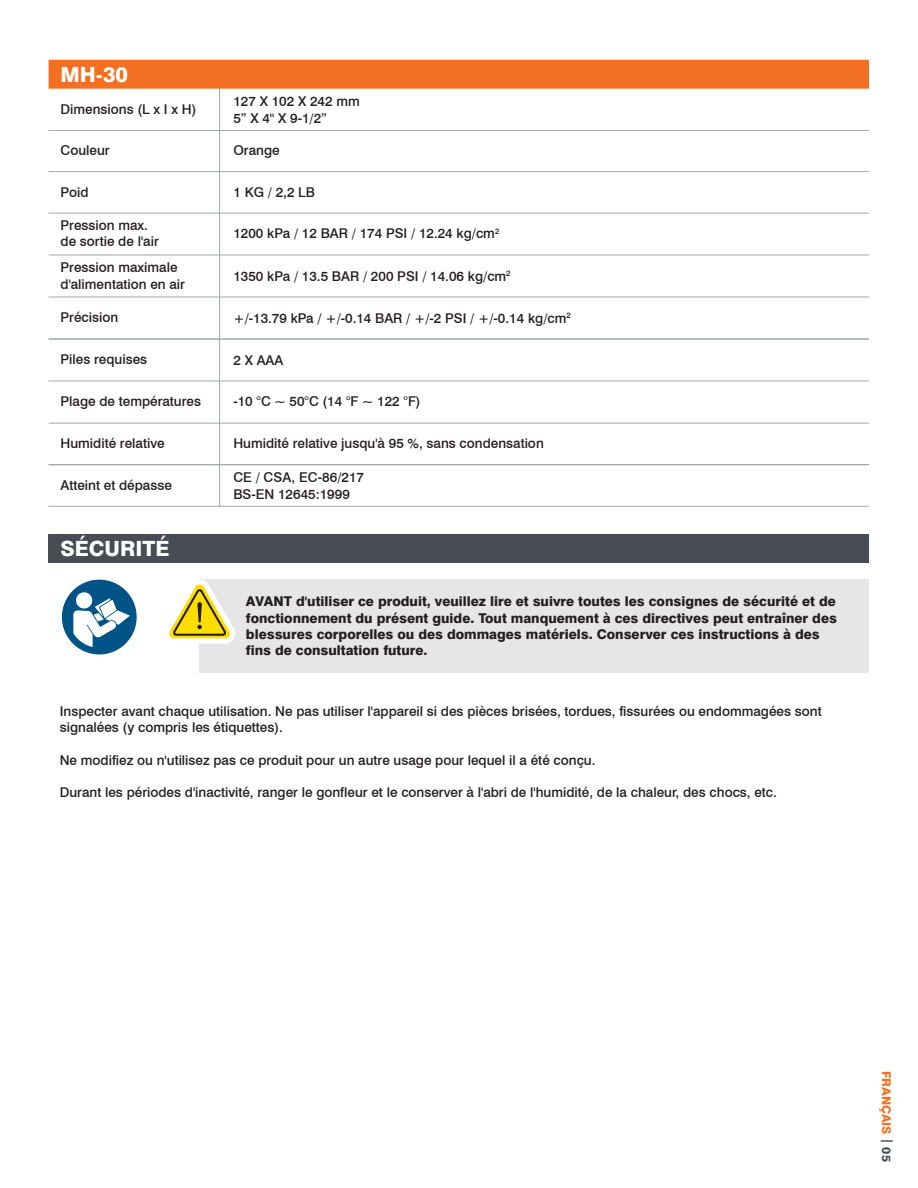
<style>
.page{position:relative;width:918px;height:1188px;background:#fff}
.page>*{position:absolute;margin:0;border:0;box-sizing:border-box;transform-origin:0 0}
.t1{font:800 21px "Swiss 721 BT";color:#fff}
.t2{font:500 13.5px/16.2px "Swiss 721 BT";color:#231f20}
.t3{font:800 13.5px/16.2px "Swiss 721 BT";color:#231f20}
.t4{font:800 12px "Swiss 721 BT";color:#f36f21}
.s1{color:#474c55}
</style>
<div class="page">
<hr style="left:219px;top:75px;width:1px;height:431px;background:#a3a7a9">
<hr style="left:49px;top:130px;width:820px;height:1px;background:#a3a7a9">
<hr style="left:49px;top:171px;width:820px;height:1px;background:#a3a7a9">
<hr style="left:49px;top:213px;width:820px;height:1px;background:#a3a7a9">
<hr style="left:49px;top:255px;width:820px;height:1px;background:#a3a7a9">
<hr style="left:49px;top:297px;width:820px;height:1px;background:#a3a7a9">
<hr style="left:49px;top:339px;width:820px;height:1px;background:#a3a7a9">
<hr style="left:49px;top:381px;width:820px;height:1px;background:#a3a7a9">
<hr style="left:49px;top:423px;width:820px;height:1px;background:#a3a7a9">
<hr style="left:49px;top:464px;width:820px;height:1px;background:#a3a7a9">
<hr style="left:49px;top:506px;width:820px;height:1px;background:#a3a7a9">
<div style="left:49px;top:60px;width:820px;height:29px;background:#f36f21"></div>
<div style="left:200px;top:580px;width:669px;height:93px;background:#e6e6e7"></div>
<div style="left:49px;top:534px;width:426px;height:29px;background:#474c55"></div>
<div style="left:475px;top:534px;width:394px;height:29px;background:#474c55"></div>
<svg style="left:62px;top:580px;width:75px;height:74px"></svg>
<svg style="left:169px;top:579px;width:77px;height:70px"></svg>
<h1 class="t1" style="left:61px;top:62px;width:69px">MH-30</h1>
<p class="t2" style="left:233px;top:93px;width:128px">127 X 102 X 242 mm<br>5” X 4'' X 9-1/2”</p>
<p class="t2" style="left:233px;top:142px;width:48px">Orange</p>
<p class="t2" style="left:233px;top:184px;width:83px">1 KG / 2,2 LB</p>
<p class="t2" style="left:233px;top:225px;width:267px">1200 kPa / 12 BAR / 174 PSI / 12.24 kg/cm<sup>2</sup></p>
<p class="t2" style="left:233px;top:268px;width:279px">1350 kPa / 13.5 BAR / 200 PSI / 14.06 kg/cm<sup>2</sup></p>
<p class="t2" style="left:233px;top:309px;width:339px">+/-13.79 kPa / +/-0.14 BAR / +/-2 PSI / +/-0.14 kg/cm<sup>2</sup></p>
<p class="t2" style="left:233px;top:351px;width:51px">2 X AAA</p>
<p class="t2" style="left:233px;top:393px;width:189px">-10 °C ~ 50°C (14 °F ~ 122 °F)</p>
<p class="t2" style="left:233px;top:435px;width:312px">Humidité relative jusqu'à 95 %, sans condensation</p>
<p class="t2" style="left:61px;top:101px;width:137px">Dimensions (L x I x H)</p>
<p class="t2" style="left:61px;top:142px;width:51px">Couleur</p>
<p class="t2" style="left:61px;top:184px;width:29px">Poid</p>
<p class="t2" style="left:61px;top:217px;width:100px">Pression max. de sortie de l'air</p>
<p class="t2" style="left:61px;top:259px;width:126px">Pression maximale d'alimentation en air</p>
<p class="t2" style="left:61px;top:309px;width:59px">Précision</p>
<p class="t2" style="left:61px;top:351px;width:88px">Piles requises</p>
<p class="t2" style="left:61px;top:393px;width:142px">Plage de températures</p>
<p class="t2" style="left:61px;top:435px;width:106px">Humidité relative</p>
<p class="t2" style="left:61px;top:477px;width:113px">Atteint et dépasse</p>
<p class="t2" style="left:233px;top:469px;width:132px">CE / CSA, EC-86/217<br>BS-EN 12645:1999</p>
<h1 class="t1" style="left:61px;top:536px;width:110px">SÉCURITÉ</h1>
<p class="t3" style="left:246px;top:593px;width:593px">AVANT d'utiliser ce produit, veuillez lire et suivre toutes les consignes de sécurité et de fonctionnement du présent guide. Tout manquement à ces directives peut entraîner des blessures corporelles ou des dommages matériels. Conserver ces instructions à des fins de consultation future.</p>
<p class="t2" style="left:60px;top:703px;width:763px">Inspecter avant chaque utilisation. Ne pas utiliser l'appareil si des pièces brisées, tordues, fissurées ou endommagées sont signalées (y compris les étiquettes).</p>
<p class="t2" style="left:60px;top:752px;width:537px">Ne modifiez ou n'utilisez pas ce produit pour un autre usage pour lequel il a été conçu.</p>
<p class="t2" style="left:60px;top:784px;width:719px">Durant les périodes d'inactivité, ranger le gonfleur et le conserver à l'abri de l'humidité, de la chaleur, des chocs, etc.</p>
<p class="t4" style="left:894px;top:1071px;width:92px;rotate:90deg">FRANÇAIS <span class="s1">| 05</span></p>
</div>
